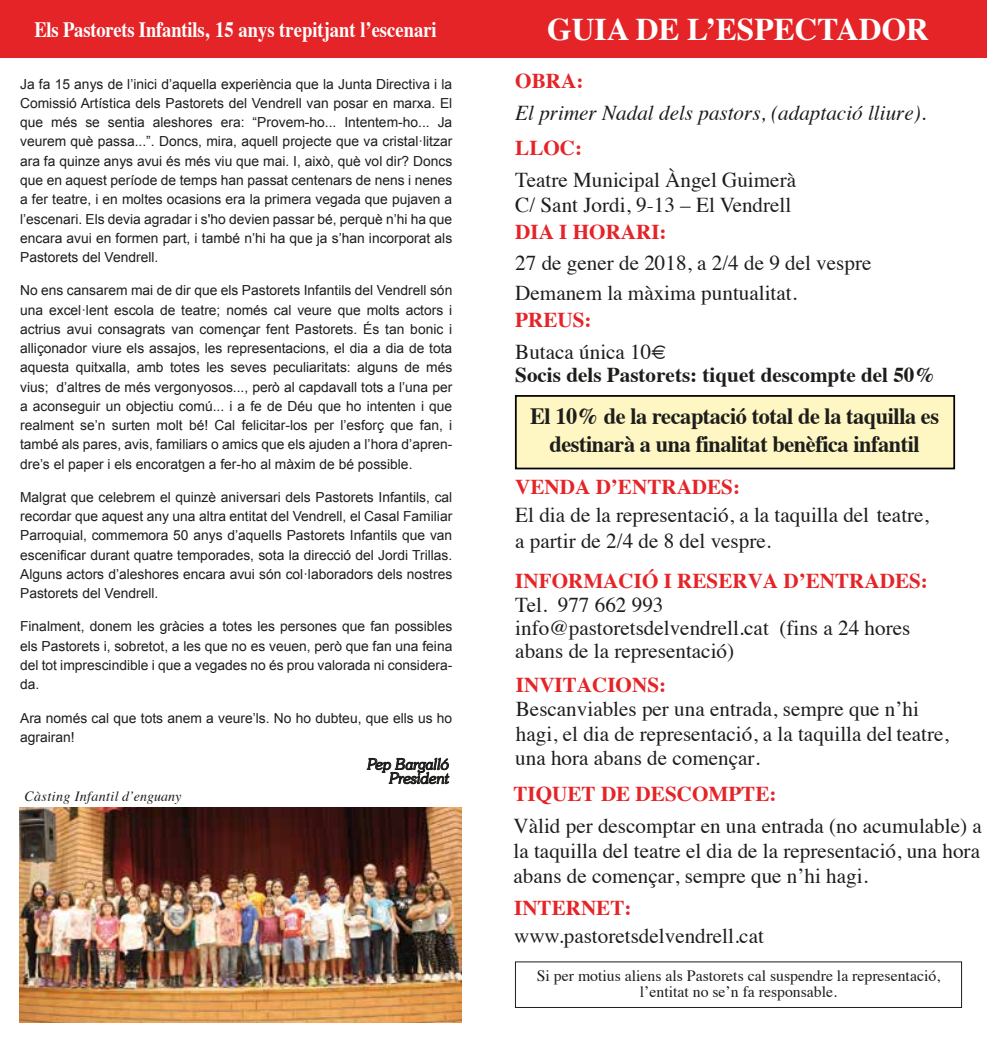
<style>
.page{position:relative;width:987px;height:1042px;background:#fff}
.page>*{position:absolute;margin:0;border:0;box-sizing:border-box;transform-origin:0 0}
.t1{font:700 31.5px "Times";color:#fff}
.t2{font:700 23.28px/27.8px "Times";letter-spacing:-.02em;color:#1d1d1b;text-align:center;scale:.96 1}
.t3{font:700 21.88px "Times";color:#fff;scale:.85 1}
.t4{font:21.18px/22.9px "Times";color:#1d1d1b}
.t5{font:700 21.18px "Times";color:#e52428}
.t6{font:italic 21.18px "Times";color:#1d1d1b}
.t7{font:700 21.18px "Times";color:#1d1d1b}
.t8{font:15.75px/15.8px "Times";color:#1d1d1b;text-align:center}
.t9{font:italic 300 15.4px/14px "Souvenir IT Cby BT";color:#1d1d1b;text-align:right}
.t10{font:italic 14px "Times";letter-spacing:.03em;color:#1d1d1b}
.t11{font:13.83px/19.2px "Arial";color:#1d1d1b;text-align:justify}
</style>
<div class="page">
<div style="left:0;top:0;width:987px;height:57px;background:#e52428"></div>
<img style="left:19px;top:807px;width:443px;height:215px">
<svg style="left:367px;top:757px;width:82px;height:28px"></svg>
<div style="left:515px;top:395px;width:440px;height:74px;background:#fef7c4;border:2px solid #020202"></div>
<h3 class="t3" style="left:34px;top:9px;width:475px">Els Pastorets Infantils, 15 anys trepitjant l’escenari</h3>
<h1 class="t1" style="left:547px;top:-1px;width:383px">GUIA DE L’ESPECTADOR</h1>
<p class="t11" style="left:20px;top:74px;width:434px">Ja fa 15 anys de l’inici d’aquella experiència que la Junta Directiva i la Comissió Artística dels Pastorets del Vendrell van posar en marxa. El que més se sentia aleshores era: “Provem-ho... Intentem-ho... Ja veurem què passa...”. Doncs, mira, aquell projecte que va cristal·litzar ara fa quinze anys avui és més viu que mai. I, això, què vol dir? Doncs que en aquest període de temps han passat centenars de nens i nenes a fer teatre, i en moltes ocasions era la primera vegada que pujaven a l’escenari. Els devia agradar i s'ho devien passar bé, perquè n’hi ha que encara avui en formen part, i també n’hi ha que ja s’han incorporat als Pastorets del Vendrell.</p>
<p class="t11" style="left:20px;top:281px;width:434px">No ens cansarem mai de dir que els Pastorets Infantils del Vendrell són una excel·lent escola de teatre; només cal veure que molts actors i actrius avui consagrats van començar fent Pastorets. És tan bonic i alliçonador viure els assajos, les representacions, el dia a dia de tota aquesta quitxalla, amb totes les seves peculiaritats: alguns de més vius; d’altres de més vergonyosos..., però al capdavall tots a l’una per a aconseguir un objectiu comú... i a fe de Déu que ho intenten i que realment se’n surten molt bé! Cal felicitar-los per l’esforç que fan, i també als pares, avis, familiars o amics que els ajuden a l’hora d’apren&shy;dre’s el paper i els encoratgen a fer-ho al màxim de bé possible.</p>
<p class="t11" style="left:20px;top:487px;width:434px">Malgrat que celebrem el quinzè aniversari dels Pastorets Infantils, cal recordar que aquest any una altra entitat del Vendrell, el Casal Familiar Parroquial, commemora 50 anys d’aquells Pastorets Infantils que van escenificar durant quatre temporades, sota la direcció del Jordi Trillas.<br>Alguns actors d’aleshores encara avui són col·laboradors dels nostres Pastorets del Vendrell.</p>
<p class="t11" style="left:20px;top:617px;width:434px">Finalment, donem les gràcies a totes les persones que fan possibles els Pastorets i, sobretot, a les que no es veuen, però que fan una feina del tot imprescindible i que a vegades no és prou valorada ni considera&shy;da.</p>
<p class="t11" style="left:20px;top:708px;width:434px">Ara només cal que tots anem a veure’ls. No ho dubteu, que ells us ho agrairan!</p>
<p class="t9" style="left:367px;top:756px;width:83px">Pep Bargalló<br>President</p>
<p class="t10" style="left:24px;top:784px;width:158px">Càsting Infantil d’enguany</p>
<h3 class="t5" style="left:515px;top:60px;width:70px">OBRA:</h3>
<h3 class="t6" style="left:515px;top:94px;width:412px">El primer Nadal dels pastors, (adaptació lliure).</h3>
<h3 class="t5" style="left:515px;top:128px;width:68px">LLOC:</h3>
<h3 class="t4" style="left:515px;top:166px;width:282px;line-height:24.7px">Teatre Municipal Àngel Guimerà<br>C/ Sant Jordi, 9-13 – El Vendrell</h3>
<h3 class="t5" style="left:515px;top:211px;width:153px">DIA I HORARI:</h3>
<h3 class="t4" style="left:515px;top:246px;width:358px;line-height:29.9px">27 de gener de 2018, a 2/4 de 9 del vespre<br>Demanem la màxima puntualitat.</h3>
<h3 class="t5" style="left:515px;top:300px;width:78px">PREUS:</h3>
<h3 class="t4" style="left:515px;top:338px;width:153px">Butaca única 10€</h3>
<h3 class="t7" style="left:515px;top:355px;width:422px">Socis dels Pastorets: tiquet descompte del 50%</h3>
<h2 class="t2" style="left:530px;top:400px;width:428px">El 10% de la recaptació total de la taquilla es destinarà a una finalitat benèfica infantil</h2>
<h3 class="t5" style="left:515px;top:467px;width:226px">VENDA D’ENTRADES:</h3>
<h3 class="t4" style="left:515px;top:499px;width:415px;line-height:26.4px">El dia de la representació, a la taquilla del teatre, a partir de 2/4 de 8 del vespre.</h3>
<h3 class="t5" style="left:515px;top:560px;width:414px">INFORMACIÓ I RESERVA D’ENTRADES:</h3>
<h3 class="t4" style="left:515px;top:592px;width:397px">Tel. 977 662 993 info@pastoretsdelvendrell.cat (fins a 24 hores abans de la representació)</h3>
<h3 class="t5" style="left:516px;top:664px;width:152px">INVITACIONS:</h3>
<h3 class="t4" style="left:515px;top:695px;width:435px;line-height:24.3px">Bescanviables per una entrada, sempre que n’hi hagi, el dia de representació, a la taquilla del teatre, una hora abans de començar.</h3>
<h3 class="t5" style="left:514px;top:773px;width:265px">TIQUET DE DESCOMPTE:</h3>
<h3 class="t4" style="left:514px;top:810px;width:470px;line-height:25.4px;text-align:justify">Vàlid per descomptar en una entrada (no acumulable) a la taquilla del teatre el dia de la representació, una hora abans de començar, sempre que n’hi hagi.</h3>
<h3 class="t5" style="left:514px;top:887px;width:119px">INTERNET:</h3>
<h3 class="t4" style="left:514px;top:922px;width:251px">www.pastoretsdelvendrell.cat</h3>
<p class="t8" style="left:537px;top:966px;width:405px">Si per motius aliens als Pastorets cal suspendre la representació, l’entitat no se’n fa responsable.</p>
</div>
